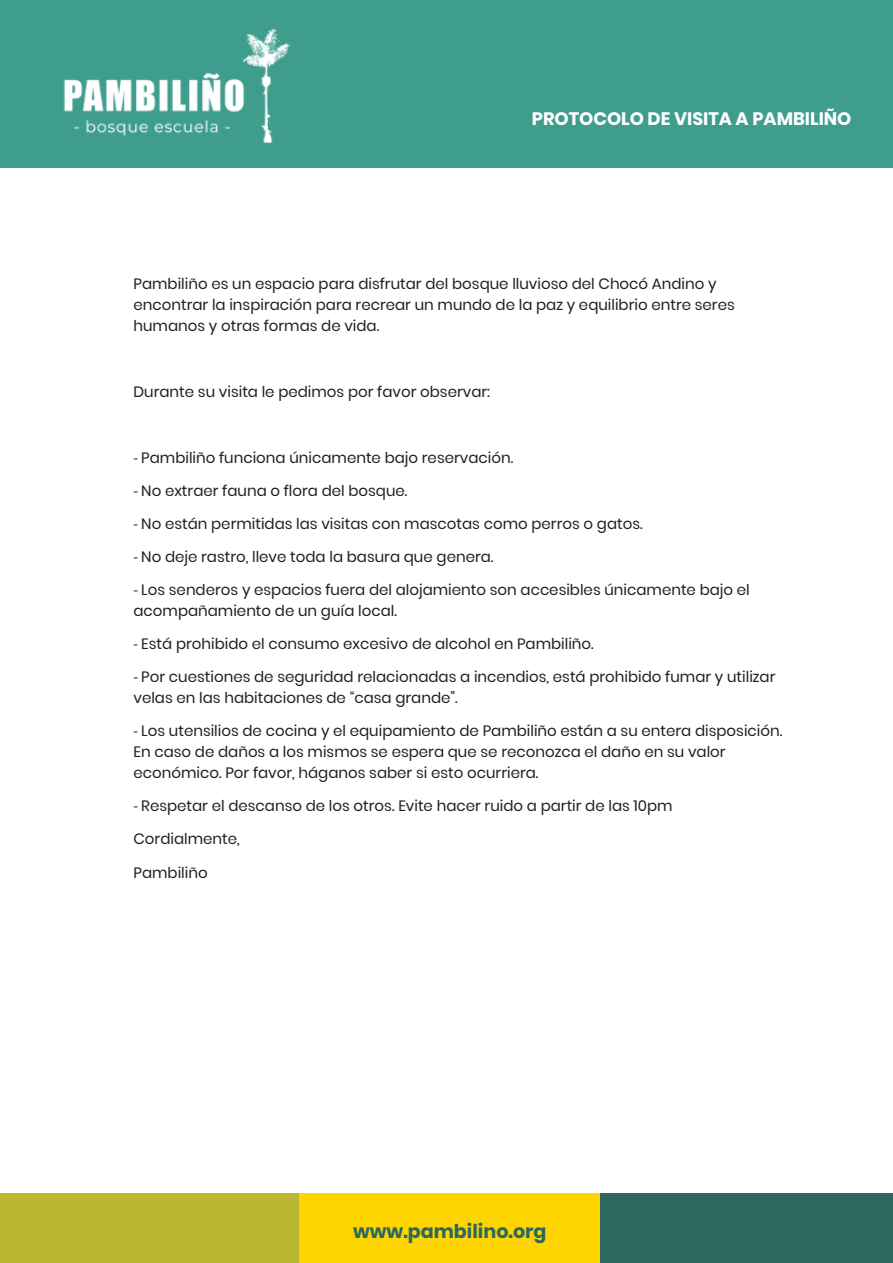
<style>
.page{position:relative;width:893px;height:1263px;background:#fff}
.page>*{position:absolute;margin:0;border:0;box-sizing:border-box;transform-origin:0 0}
.t1{font:700 19.05px "Poppins";color:#2b695e}
.t2{font:700 18px "Poppins";color:#fff}
.t3{font:15px/21px "Poppins";color:#231f20}
.s1{font-family:"Myriad Pro"}
</style>
<div class="page">
<div style="left:0;top:1194px;width:299px;height:69px;background:#bbb732"></div>
<div style="left:299px;top:1194px;width:301px;height:69px;background:#ffd500"></div>
<div style="left:600px;top:1194px;width:293px;height:69px;background:#2b695e"></div>
<div style="left:0;top:0;width:893px;height:167px;background:#3e9d8d"></div>
<img style="left:0;top:28px;width:350px;height:140px">
<p class="t2" style="left:532px;top:108px;width:321px">PROTOCOLO DE VISITA A PAMBILIÑO</p>
<p class="t3" style="left:133px;top:274px;width:603px">Pambiliño es un espacio para disfrutar del bosque lluvioso del Chocó Andino y encontrar la inspiración para recrear un mundo de la paz y equilibrio entre seres humanos y otras formas de vida.</p>
<p class="t3" style="left:133px;top:382px;width:358px">Durante su visita le pedimos por favor observar:</p>
<p class="t3" style="left:133px;top:448px;width:381px"><span class="s1">-</span> Pambiliño funciona únicamente bajo reservación.</p>
<p class="t3" style="left:133px;top:481px;width:276px"><span class="s1">-</span> No extraer fauna o flora del bosque.</p>
<p class="t3" style="left:133px;top:514px;width:511px"><span class="s1">-</span> No están permitidas las visitas con mascotas como perros o gatos.</p>
<p class="t3" style="left:133px;top:547px;width:361px"><span class="s1">-</span> No deje rastro, lleve toda la basura que genera.</p>
<p class="t3" style="left:133px;top:580px;width:618px"><span class="s1">-</span> Los senderos y espacios fuera del alojamiento son accesibles únicamente bajo el acompañamiento de un guía local.</p>
<p class="t3" style="left:133px;top:634px;width:462px"><span class="s1">-</span> Está prohibido el consumo excesivo de alcohol en Pambiliño.</p>
<p class="t3" style="left:133px;top:667px;width:643px"><span class="s1">-</span> Por cuestiones de seguridad relacionadas a incendios, está prohibido fumar y utilizar velas en las habitaciones de “casa grande”.</p>
<p class="t3" style="left:133px;top:721px;width:650px"><span class="s1">-</span> Los utensilios de cocina y el equipamiento de Pambiliño están a su entera disposición.<br>En caso de daños a los mismos se espera que se reconozca el daño en su valor económico. Por favor, háganos saber si esto ocurriera.</p>
<p class="t3" style="left:133px;top:796px;width:541px"><span class="s1">-</span> Respetar el descanso de los otros. Evite hacer ruido a partir de las 10pm</p>
<p class="t3" style="left:133px;top:829px;width:108px">Cordialmente,</p>
<p class="t3" style="left:133px;top:862px;width:76px">Pambiliño</p>
<p class="t1" style="left:353px;top:1220px;width:195px">www.pambilino.org</p>
</div>
